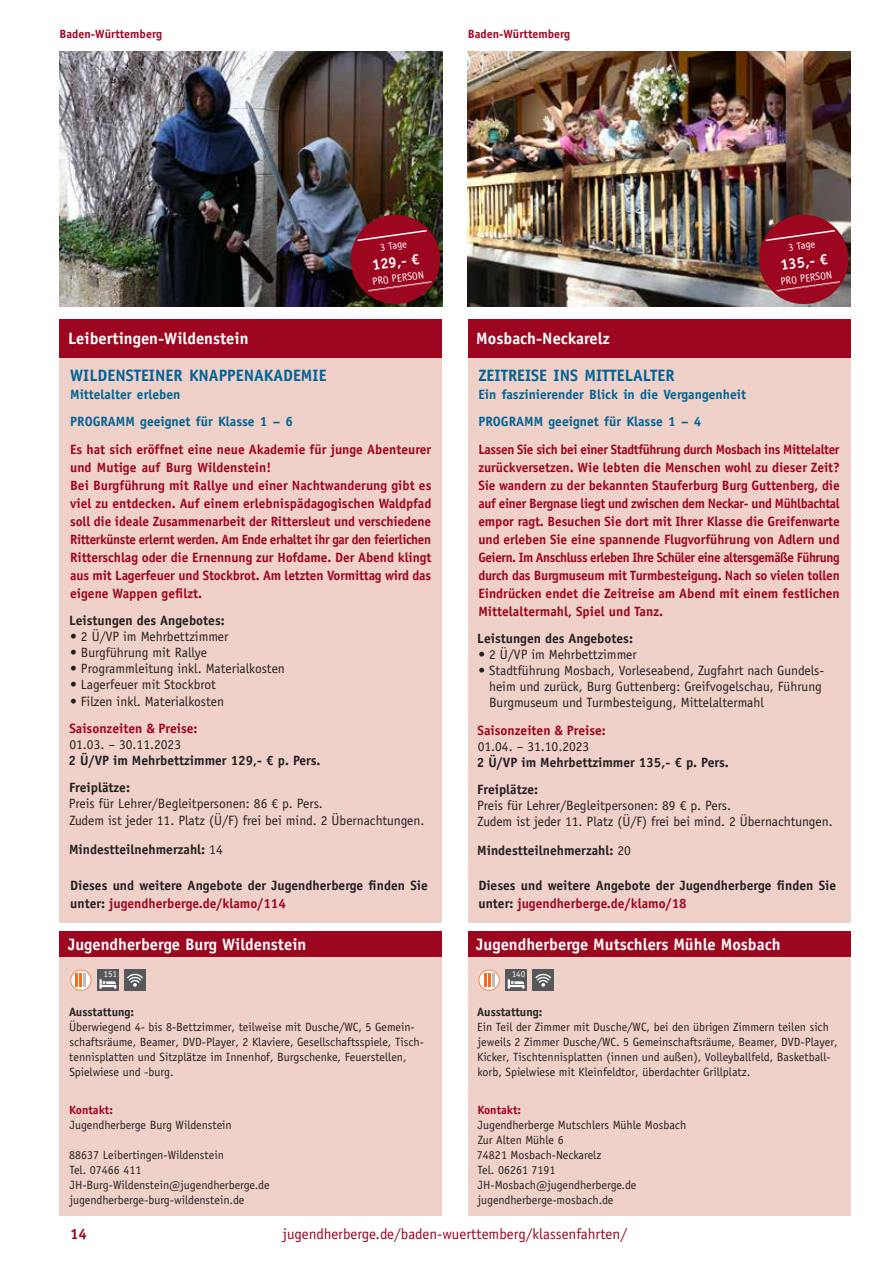
<style>
.page{position:relative;width:893px;height:1263px;background:#fff}
.page>*{position:absolute;margin:0;border:0;box-sizing:border-box;transform-origin:0 0}
.t1{font:700 16.5px "Officina Sans Std";color:#fff}
.t2{font:700 16.5px "Officina Sans Std";color:#006295}
.t3{font:15px "Officina Sans Std";color:#9d061f}
.t4{font:700 15px "Officina Sans Std";color:#fff}
.t5{font:700 15px "Officina Sans Std";color:#9d061f}
.t6{font:700 13.5px/18px "Officina Sans Std";color:#9d061f}
.t7{font:13.5px/16.2px "Officina Sans Std";color:#231f20}
.t8{font:700 13.5px/18px "Officina Sans Std";color:#231f20}
.t9{font:700 13.5px/26.7px "Officina Sans Std";color:#006295}
.t10{font:12px/15px "Officina Sans Std";color:#231f20}
.t11{font:700 12px "Officina Sans Std";color:#9d061f}
.t12{font:700 12px "Officina Sans Std";color:#231f20}
.t13{font:10.5px "Officina Sans Std";color:#fff}
.t14{font:9px "Officina Sans Std";color:#fff}
.s1{font-weight:400}
.s2{color:#9d061f}
</style>
<div class="page">
<img style="left:60px;top:51px;width:382px;height:230px">
<img style="left:59px;top:281px;width:289px;height:26px">
<svg style="left:348px;top:212px;width:95px;height:95px;background:#7b1724"></svg>
<div style="left:60px;top:319px;width:382px;height:604px;background:#efd1c9"></div>
<div style="left:60px;top:319px;width:382px;height:38px;background:#9d061f"></div>
<div style="left:60px;top:931px;width:382px;height:285px;background:#efd1c9"></div>
<div style="left:60px;top:931px;width:382px;height:26px;background:#9d061f"></div>
<div style="left:124px;top:969px;width:22px;height:22px;background:#57585a"></div>
<svg style="left:127px;top:974px;width:16px;height:13px"></svg>
<div style="left:97px;top:969px;width:22px;height:22px;background:#57585a"></div>
<svg style="left:99px;top:979px;width:17px;height:9px"></svg>
<svg style="left:70px;top:970px;width:21px;height:21px"></svg>
<img style="left:468px;top:51px;width:382px;height:230px">
<img style="left:467px;top:281px;width:289px;height:26px">
<svg style="left:756px;top:212px;width:95px;height:95px;background:#942c3b"></svg>
<div style="left:468px;top:319px;width:382px;height:604px;background:#efd1c9"></div>
<div style="left:468px;top:319px;width:382px;height:38px;background:#9d061f"></div>
<div style="left:468px;top:931px;width:382px;height:285px;background:#efd1c9"></div>
<div style="left:468px;top:931px;width:382px;height:26px;background:#9d061f"></div>
<div style="left:533px;top:969px;width:21px;height:22px;background:#57585a"></div>
<svg style="left:535px;top:974px;width:16px;height:13px"></svg>
<div style="left:505px;top:969px;width:22px;height:22px;background:#57585a"></div>
<svg style="left:508px;top:979px;width:16px;height:9px"></svg>
<svg style="left:479px;top:970px;width:21px;height:21px"></svg>
<p class="t11" style="left:60px;top:26px;width:104px">Baden-Württemberg</p>
<p class="t11" style="left:468px;top:26px;width:104px">Baden-Württemberg</p>
<p class="t1" style="left:68px;top:328px;width:182px">Leibertingen-Wildenstein</p>
<p class="t2" style="left:70px;top:365px;width:258px">WILDENSTEINER KNAPPENAKADEMIE</p>
<p class="t9" style="left:70px;top:381px;width:224px">Mittelalter erleben<br>PROGRAMM geeignet für Klasse 1 – 6</p>
<p class="t13" style="left:379px;top:241px;width:29px;rotate:-8deg">3 Tage</p>
<p class="t4" style="left:371px;top:256px;width:49px;rotate:-8deg">129,- €</p>
<p class="t13" style="left:371px;top:276px;width:53px;rotate:-8deg">PRO PERSON</p>
<p class="t6" style="left:70px;top:440px;width:363px">Es hat sich eröffnet eine neue Akademie für junge Abenteurer und Mutige auf Burg Wildenstein!<br>Bei Burgführung mit Rallye und einer Nachtwanderung gibt es viel zu entdecken. Auf einem erlebnispädagogischen Waldpfad soll die ideale Zusammenarbeit der Rittersleut und verschiedene Ritterkünste erlernt werden. Am Ende erhaltet ihr gar den feierlichen Ritterschlag oder die Ernennung zur Hofdame. Der Abend klingt aus mit Lagerfeuer und Stockbrot. Am letzten Vormittag wird das eigene Wappen gefilzt.</p>
<p class="t8" style="left:69px;top:611px;width:157px">Leistungen des Angebotes:</p>
<p class="t7" style="left:70px;top:628px;width:160px">• 2 Ü/VP im Mehrbettzimmer</p>
<p class="t7" style="left:70px;top:644px;width:139px">• Burgführung mit Rallye</p>
<p class="t7" style="left:70px;top:661px;width:216px">• Programmleitung inkl. Materialkosten</p>
<p class="t7" style="left:70px;top:677px;width:147px">• Lagerfeuer mit Stockbrot</p>
<p class="t7" style="left:70px;top:693px;width:156px">• Filzen inkl. Materialkosten</p>
<p class="t6" style="left:69px;top:719px;width:130px">Saisonzeiten &amp; Preise:</p>
<p class="t7" style="left:69px;top:736px;width:113px">01.03. – 30.11.2023</p>
<p class="t8" style="left:69px;top:751px;width:253px">2 Ü/VP im Mehrbettzimmer 129,- € p. Pers.</p>
<p class="t8" style="left:69px;top:778px;width:62px">Freiplätze:</p>
<p class="t7" style="left:69px;top:796px;width:357px">Preis für Lehrer/Begleitpersonen: 86 € p. Pers.<br>Zudem ist jeder 11. Platz (Ü/F) frei bei mind. 2 Übernachtungen.</p>
<p class="t8" style="left:69px;top:840px;width:155px">Mindestteilnehmerzahl: <span class="s1">14</span></p>
<p class="t8" style="left:70px;top:876px;width:359px">Dieses und weitere Angebote der Jugendherberge finden Sie unter: <span class="s2">jugendherberge.de/klamo/114</span></p>
<p class="t1" style="left:68px;top:934px;width:240px">Jugendherberge Burg Wildenstein</p>
<p class="t14" style="left:104px;top:969px;width:15px">151</p>
<p class="t12" style="left:69px;top:1004px;width:67px">Ausstattung:</p>
<p class="t10" style="left:69px;top:1019px;width:356px">Überwiegend 4- bis 8-Bettzimmer, teilweise mit Dusche/WC, 5 Gemein&shy;schaftsräume, Beamer, DVD-Player, 2 Klaviere, Gesellschaftsspiele, Tisch&shy;tennisplatten und Sitzplätze im Innenhof, Burgschenke, Feuerstellen, Spielwiese und -burg.</p>
<p class="t11" style="left:69px;top:1102px;width:45px">Kontakt:</p>
<p class="t10" style="left:70px;top:1117px;width:164px">Jugendherberge Burg Wildenstein</p>
<p class="t10" style="left:69px;top:1147px;width:202px">88637 Leibertingen-Wildenstein<br>Tel. 07466 411<br>JH-Burg-Wildenstein@jugendherberge.de jugendherberge-burg-wildenstein.de</p>
<p class="t1" style="left:476px;top:328px;width:135px">Mosbach-Neckarelz</p>
<p class="t2" style="left:478px;top:365px;width:198px">ZEITREISE INS MITTELALTER</p>
<p class="t9" style="left:478px;top:381px;width:269px">Ein faszinierender Blick in die Vergangenheit<br>PROGRAMM geeignet für Klasse 1 – 4</p>
<p class="t13" style="left:787px;top:241px;width:29px;rotate:-8deg">3 Tage</p>
<p class="t4" style="left:779px;top:256px;width:49px;rotate:-8deg">135,- €</p>
<p class="t13" style="left:780px;top:276px;width:53px;rotate:-8deg">PRO PERSON</p>
<p class="t6" style="left:478px;top:440px;width:363px;text-align:justify">Lassen Sie sich bei einer Stadtführung durch Mosbach ins Mittelalter zurückversetzen. Wie lebten die Menschen wohl zu dieser Zeit?<br>Sie wandern zu der bekannten Stauferburg Burg Guttenberg, die auf einer Bergnase liegt und zwischen dem Neckar- und Mühlbachtal empor ragt. Besuchen Sie dort mit Ihrer Klasse die Greifenwarte und erleben Sie eine spannende Flugvorführung von Adlern und Geiern. Im Anschluss erleben Ihre Schüler eine altersgemäße Führung durch das Burgmuseum mit Turmbesteigung. Nach so vielen tollen Eindrücken endet die Zeitreise am Abend mit einem festlichen Mittelaltermahl, Spiel und Tanz.</p>
<p class="t8" style="left:477px;top:629px;width:157px">Leistungen des Angebotes:</p>
<p class="t7" style="left:478px;top:646px;width:160px">• 2 Ü/VP im Mehrbettzimmer</p>
<p class="t7" style="left:489px;top:662px;width:337px;text-indent:-11px">• Stadtführung Mosbach, Vorleseabend, Zugfahrt nach Gundels&shy;heim und zurück, Burg Guttenberg: Greifvogelschau, Führung<br>Burgmuseum und Turmbesteigung, Mittelaltermahl</p>
<p class="t6" style="left:478px;top:721px;width:130px">Saisonzeiten &amp; Preise:</p>
<p class="t7" style="left:478px;top:738px;width:113px">01.04. – 31.10.2023</p>
<p class="t8" style="left:477px;top:753px;width:253px">2 Ü/VP im Mehrbettzimmer 135,- € p. Pers.</p>
<p class="t8" style="left:477px;top:780px;width:62px">Freiplätze:</p>
<p class="t7" style="left:477px;top:797px;width:357px">Preis für Lehrer/Begleitpersonen: 89 € p. Pers.<br>Zudem ist jeder 11. Platz (Ü/F) frei bei mind. 2 Übernachtungen.</p>
<p class="t8" style="left:477px;top:841px;width:155px">Mindestteilnehmerzahl: <span class="s1">20</span></p>
<p class="t8" style="left:478px;top:876px;width:359px">Dieses und weitere Angebote der Jugendherberge finden Sie unter: <span class="s2">jugendherberge.de/klamo/18</span></p>
<p class="t1" style="left:476px;top:934px;width:306px">Jugendherberge Mutschlers Mühle Mosbach</p>
<p class="t14" style="left:512px;top:969px;width:15px">140</p>
<p class="t12" style="left:477px;top:1004px;width:67px">Ausstattung:</p>
<p class="t10" style="left:477px;top:1019px;width:362px">Ein Teil der Zimmer mit Dusche/WC, bei den übrigen Zimmern teilen sich jeweils 2 Zimmer Dusche/WC. 5 Gemeinschaftsräume, Beamer, DVD-Player, Kicker, Tischtennisplatten (innen und außen), Volleyballfeld, Basketball&shy;korb, Spielwiese mit Kleinfeldtor, überdachter Grillplatz.</p>
<p class="t11" style="left:477px;top:1102px;width:45px">Kontakt:</p>
<p class="t10" style="left:477px;top:1117px;width:211px">Jugendherberge Mutschlers Mühle Mosbach<br>Zur Alten Mühle 6<br>74821 Mosbach-Neckarelz<br>Tel. 06261 7191<br>JH-Mosbach@jugendherberge.de jugendherberge-mosbach.de</p>
<p class="t5" style="left:70px;top:1225px;width:18px">14</p>
<p class="t3" style="left:283px;top:1225px;width:346px">jugendherberge.de/baden-wuerttemberg/klassenfahrten/</p>
</div>
